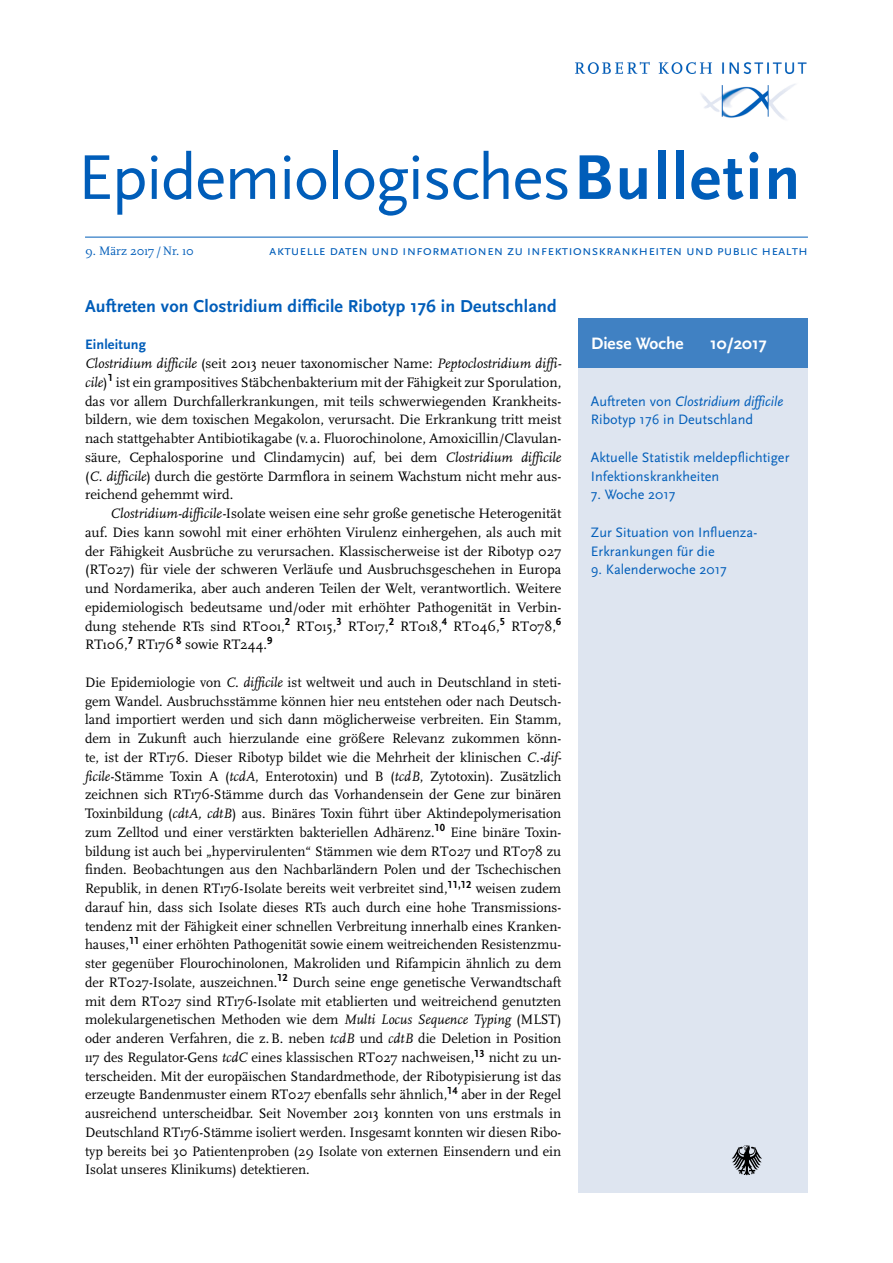
<style>
.page{position:relative;width:893px;height:1263px;background:#fff}
.page>*{position:absolute;margin:0;border:0;box-sizing:border-box;transform-origin:0 0}
.t1{font:66px "Scala Sans Pro";letter-spacing:-.02em;color:#005db9}
.t2{font:700 18px "Scala Sans Pro";letter-spacing:.01em;color:#005db9}
.t3{font:700 17.25px "Scala Sans Pro";color:#fff}
.t4{font:14.25px/18.8px "Scala Pro";color:#000;text-align:justify}
.t5{font:14.25px/18.8px "Scala Sans Pro";color:#005db9}
.t6{font:700 14.25px "Scala Sans Pro";letter-spacing:.01em;color:#005db9}
.t7{font:12.75px "Scala Pro";color:#005db9}
.s1{font-weight:700}
.s2{font-style:italic}
</style>
<div class="page">
<hr style="left:85px;top:237px;width:723px;height:1px;background:#005db9">
<img style="left:575px;top:61px;width:232px;height:59px">
<div style="left:578px;top:318px;width:230px;height:875px;background:#dee5f0"></div>
<div style="left:578px;top:318px;width:230px;height:50px;background:#4081c3"></div>
<svg style="left:732px;top:1145px;width:30px;height:31px"></svg>
<h1 class="t1" style="left:78px;top:139px;width:724px">Epidemiologisches<span class="s1">Bulletin</span></h1>
<p class="t7" style="left:85px;top:243px;width:110px">9. März 2017 /Nr. 10</p>
<p class="t5" style="left:269px;top:241px;width:540px">aktuelle daten und informationen zu infektionskrankheiten und public health</p>
<p class="t2" style="left:85px;top:295px;width:473px">Auftreten von Clostridium difficile Ribotyp 176 in Deutschland</p>
<p class="t6" style="left:85px;top:336px;width:63px">Einleitung</p>
<p class="t4" style="left:85px;top:354px;width:478px"><span class="s2">Clostridium difficile</span> (seit 2013 neuer taxonomischer Name: <span class="s2">Peptoclostridium diffi&shy;cile</span>)<sup>1</sup> ist ein grampositives Stäbchenbakterium mit der Fähigkeit zur Sporulation, das vor allem Durchfallerkrankungen, mit teils schwerwiegenden Krankheits&shy;bildern, wie dem toxischen Megakolon, verursacht. Die Erkrankung tritt meist nach stattgehabter Antibiotikagabe (v. a. Fluorochinolone, Amoxicillin/Clavulan&shy;säure, Cephalosporine und Clindamycin) auf, bei dem <span class="s2">Clostridium difficile </span>(<span class="s2">C. difficile</span>) durch die gestörte Darmflora in seinem Wachstum nicht mehr aus&shy;reichend gehemmt wird.</p>
<p class="t4" style="left:85px;top:504px;width:478px;text-indent:26px"><span class="s2">Clostridium-difficile-</span>Isolate weisen eine sehr große genetische Heterogenität auf. Dies kann sowohl mit einer erhöhten Virulenz einhergehen, als auch mit der Fähigkeit Ausbrüche zu verursachen. Klassischerweise ist der Ribotyp 027 (RT027) für viele der schweren Verläufe und Ausbruchsgeschehen in Europa und Nordamerika, aber auch anderen Teilen der Welt, verantwortlich. Weitere epidemiologisch bedeutsame und/oder mit erhöhter Pathogenität in Verbin&shy;dung stehende RTs sind RT001,<sup>2</sup> RT015,<sup>3</sup> RT017,<sup>2</sup> RT018,<sup>4</sup> RT046,<sup>5</sup> RT078,<sup>6<br></sup>RT106,<sup>7</sup> RT176 <sup>8</sup> sowie RT244.<sup>9</sup></p>
<p class="t4" style="left:85px;top:673px;width:478px">Die Epidemiologie von <span class="s2">C. difficile</span> ist weltweit und auch in Deutschland in steti&shy;gem Wandel. Ausbruchsstämme können hier neu entstehen oder nach Deutsch&shy;land importiert werden und sich dann möglicherweise verbreiten. Ein Stamm, dem in Zukunft auch hierzulande eine größere Relevanz zukommen könn&shy;te, ist der RT176. Dieser Ribotyp bildet wie die Mehrheit der klinischen <span class="s2">C.-dif&shy;ficile-</span>Stämme Toxin A (<span class="s2">tcdA</span>, Enterotoxin) und B (<span class="s2">tcdB</span>, Zytotoxin). Zusätzlich zeichnen sich RT176-Stämme durch das Vorhandensein der Gene zur binären Toxinbildung (<span class="s2">cdtA, cdtB</span>) aus. Binäres Toxin führt über Aktindepolymerisation zum Zelltod und einer verstärkten bakteriellen Adhärenz.<sup>10</sup> Eine binäre Toxin&shy;bildung ist auch bei „hypervirulenten“ Stämmen wie dem RT027 und RT078 zu finden. Beobachtungen aus den Nachbarländern Polen und der Tschechischen Republik, in denen RT176-Isolate bereits weit verbreitet sind,<sup>11,12</sup> weisen zudem darauf hin, dass sich Isolate dieses RTs auch durch eine hohe Transmissions&shy;tendenz mit der Fähigkeit einer schnellen Verbreitung innerhalb eines Kranken&shy;hauses,<sup>11</sup> einer erhöhten Pathogenität sowie einem weitreichenden Resistenzmu&shy;ster gegenüber Flourochinolonen, Makroliden und Rifampicin ähnlich zu dem der RT027-Isolate, auszeichnen.<sup>12</sup> Durch seine enge genetische Verwandtschaft mit dem RT027 sind RT176-Isolate mit etablierten und weitreichend genutzten molekulargenetischen Methoden wie dem <span class="s2">Multi Locus Sequence Typing</span> (MLST) oder anderen Verfahren, die z.B. neben <span class="s2">tcdB</span> und <span class="s2">cdtB</span> die Deletion in Position 117 des Regulator-Gens <span class="s2">tcdC</span> eines klassischen RT027 nachweisen,<sup>13</sup> nicht zu un&shy;terscheiden. Mit der europäischen Standardmethode, der Ribotypisierung ist das erzeugte Bandenmuster einem RT027 ebenfalls sehr ähnlich,<sup>14</sup> aber in der Regel ausreichend unterscheidbar. Seit November 2013 konnten von uns erstmals in Deutschland RT176-Stämme isoliert werden. Insgesamt konnten wir diesen Ribo&shy;typ bereits bei 30 Patientenproben (29 Isolate von externen Einsendern und ein Isolat unseres Klinikums) detektieren.</p>
<p class="t3" style="left:591px;top:334px;width:94px">Diese Woche</p>
<p class="t3" style="left:710px;top:334px;width:58px">10/2017</p>
<p class="t5" style="left:591px;top:391px;width:194px">Auftreten von <span class="s2">Clostridium difficile<br></span>Ribotyp 176 in Deutschland</p>
<p class="t5" style="left:591px;top:448px;width:200px">Aktuelle Statistik meldepflichtiger<br>Infektionskrankheiten</p>
<p class="t5" style="left:591px;top:485px;width:86px">7. Woche 2017</p>
<p class="t5" style="left:591px;top:523px;width:168px">Zur Situation von Influenza-<br>Erkrankungen für die</p>
<p class="t5" style="left:591px;top:560px;width:138px">9. Kalenderwoche 2017</p>
</div>
